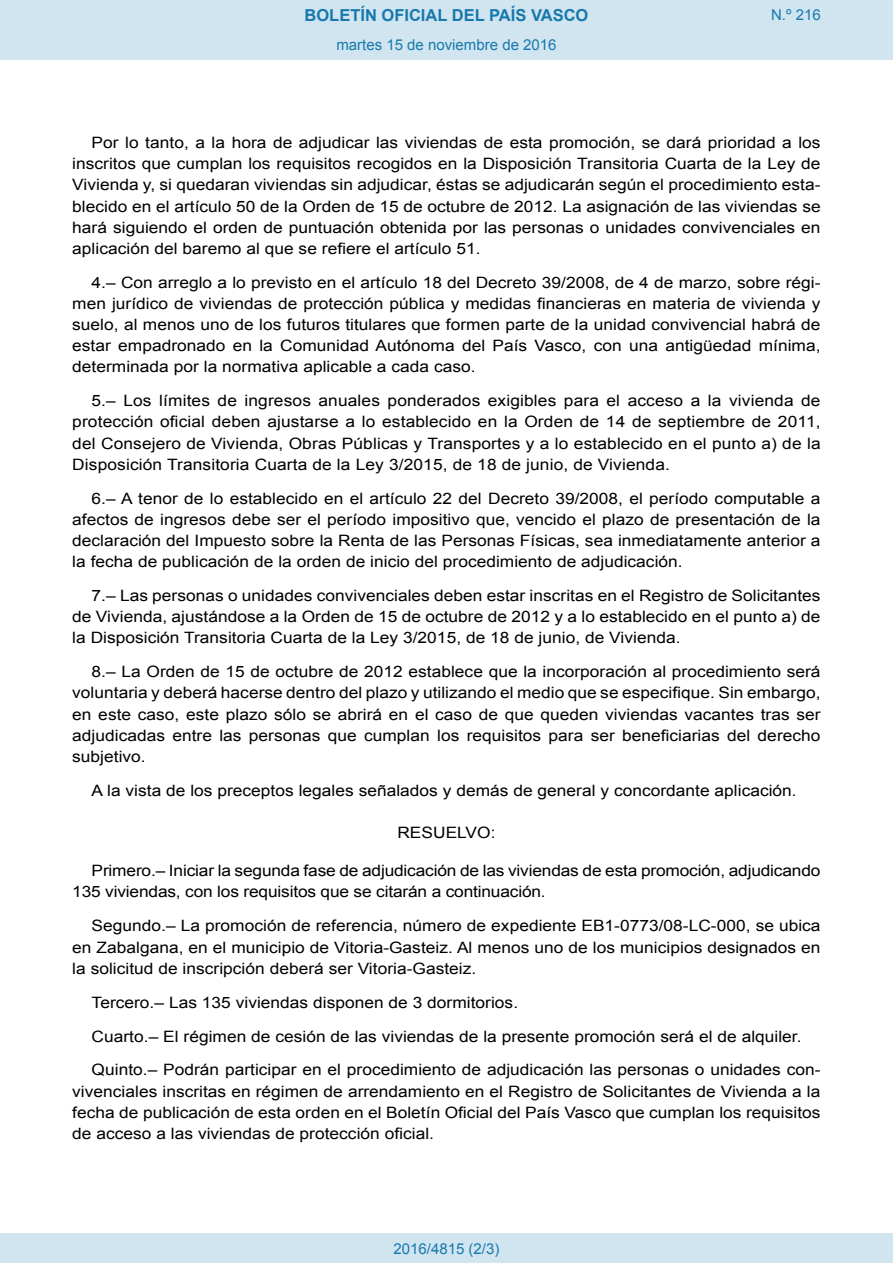
<style>
.page{position:relative;width:893px;height:1263px;background:#fff}
.page>*{position:absolute;margin:0;border:0;box-sizing:border-box;transform-origin:0 0}
.t1{font:700 16.5px "Arial";color:#1879ad}
.BOPVDetalle{font:15.6px/21.1px "Arial";color:#000;text-align:justify;scale:1.11 1}
.BOPVClave{font:15.6px "Arial";color:#000;scale:1.11 1}
.Paginacion_Centro{font:15px "Arial";color:#1879ad}
</style>
<div class="page">
<div style="left:0;top:0;width:893px;height:60px;background:#d0e5f0"></div>
<div style="left:0;top:1233px;width:893px;height:30px;background:#d0e5f0"></div>
<p class="t1" style="left:305px;top:4px;width:285px">BOLETÍN OFICIAL DEL PAÍS VASCO</p>
<p class="Paginacion_Centro" style="left:336px;top:35px;width:222px">martes 15 de noviembre de 2016</p>
<p class="Paginacion_Centro" style="left:771px;top:5px;width:51px">N.º 216</p>
<p class="BOPVDetalle" style="left:72px;top:132px;width:676px;text-indent:19px">Por lo tanto, a la hora de adjudicar las viviendas de esta promoción, se dará prioridad a los inscritos que cumplan los requisitos recogidos en la Disposición Transitoria Cuarta de la Ley de Vivienda y, si quedaran viviendas sin adjudicar, éstas se adjudicarán según el procedimiento esta&shy;blecido en el artículo 50 de la Orden de 15 de octubre de 2012. La asignación de las viviendas se hará siguiendo el orden de puntuación obtenida por las personas o unidades convivenciales en aplicación del baremo al que se refiere el artículo 51.</p>
<p class="BOPVDetalle" style="left:72px;top:272px;width:676px;text-indent:19px">4.– Con arreglo a lo previsto en el artículo 18 del Decreto 39/2008, de 4 de marzo, sobre régi&shy;men jurídico de viviendas de protección pública y medidas financieras en materia de vivienda y suelo, al menos uno de los futuros titulares que formen parte de la unidad convivencial habrá de estar empadronado en la Comunidad Autónoma del País Vasco, con una antigüedad mínima, determinada por la normativa aplicable a cada caso.</p>
<p class="BOPVDetalle" style="left:72px;top:390px;width:676px;text-indent:19px">5.– Los límites de ingresos anuales ponderados exigibles para el acceso a la vivienda de protección oficial deben ajustarse a lo establecido en la Orden de 14 de septiembre de 2011, del Consejero de Vivienda, Obras Públicas y Transportes y a lo establecido en el punto a) de la Disposición Transitoria Cuarta de la Ley 3/2015, de 18 de junio, de Vivienda.</p>
<p class="BOPVDetalle" style="left:72px;top:488px;width:676px;text-indent:19px">6.– A tenor de lo establecido en el artículo 22 del Decreto 39/2008, el período computable a afectos de ingresos debe ser el período impositivo que, vencido el plazo de presentación de la declaración del Impuesto sobre la Renta de las Personas Físicas, sea inmediatamente anterior a la fecha de publicación de la orden de inicio del procedimiento de adjudicación.</p>
<p class="BOPVDetalle" style="left:72px;top:585px;width:676px;text-indent:19px">7.– Las personas o unidades convivenciales deben estar inscritas en el Registro de Solicitantes de Vivienda, ajustándose a la Orden de 15 de octubre de 2012 y a lo establecido en el punto a) de la Disposición Transitoria Cuarta de la Ley 3/2015, de 18 de junio, de Vivienda.</p>
<p class="BOPVDetalle" style="left:72px;top:661px;width:676px;text-indent:19px">8.– La Orden de 15 de octubre de 2012 establece que la incorporación al procedimiento será voluntaria y deberá hacerse dentro del plazo y utilizando el medio que se especifique. Sin embargo, en este caso, este plazo sólo se abrirá en el caso de que queden viviendas vacantes tras ser adjudicadas entre las personas que cumplan los requisitos para ser beneficiarias del derecho subjetivo.</p>
<p class="BOPVDetalle" style="left:92px;top:780px;width:637px">A la vista de los preceptos legales señalados y demás de general y concordante aplicación.</p>
<p class="BOPVClave" style="left:397px;top:822px;width:90px">RESUELVO:</p>
<p class="BOPVDetalle" style="left:72px;top:860px;width:675px;text-indent:19px">Primero.– Iniciar la segunda fase de adjudicación de las viviendas de esta promoción, adjudicando<br>135 viviendas, con los requisitos que se citarán a continuación.</p>
<p class="BOPVDetalle" style="left:72px;top:915px;width:676px;text-indent:19px">Segundo.– La promoción de referencia, número de expediente EB1-0773/08-LC-000, se ubica en Zabalgana, en el municipio de Vitoria-Gasteiz. Al menos uno de los municipios designados en la solicitud de inscripción deberá ser Vitoria-Gasteiz.</p>
<p class="BOPVDetalle" style="left:92px;top:992px;width:386px">Tercero.– Las 135 viviendas disponen de 3 dormitorios.</p>
<p class="BOPVDetalle" style="left:92px;top:1026px;width:641px">Cuarto.– El régimen de cesión de las viviendas de la presente promoción será el de alquiler.</p>
<p class="BOPVDetalle" style="left:72px;top:1059px;width:676px;text-indent:19px">Quinto.– Podrán participar en el procedimiento de adjudicación las personas o unidades con&shy;vivenciales inscritas en régimen de arrendamiento en el Registro de Solicitantes de Vivienda a la fecha de publicación de esta orden en el Boletín Oficial del País Vasco que cumplan los requisitos de acceso a las viviendas de protección oficial.</p>
<p class="Paginacion_Centro" style="left:393px;top:1238px;width:107px">2016/4815 (2/3)</p>
</div>
